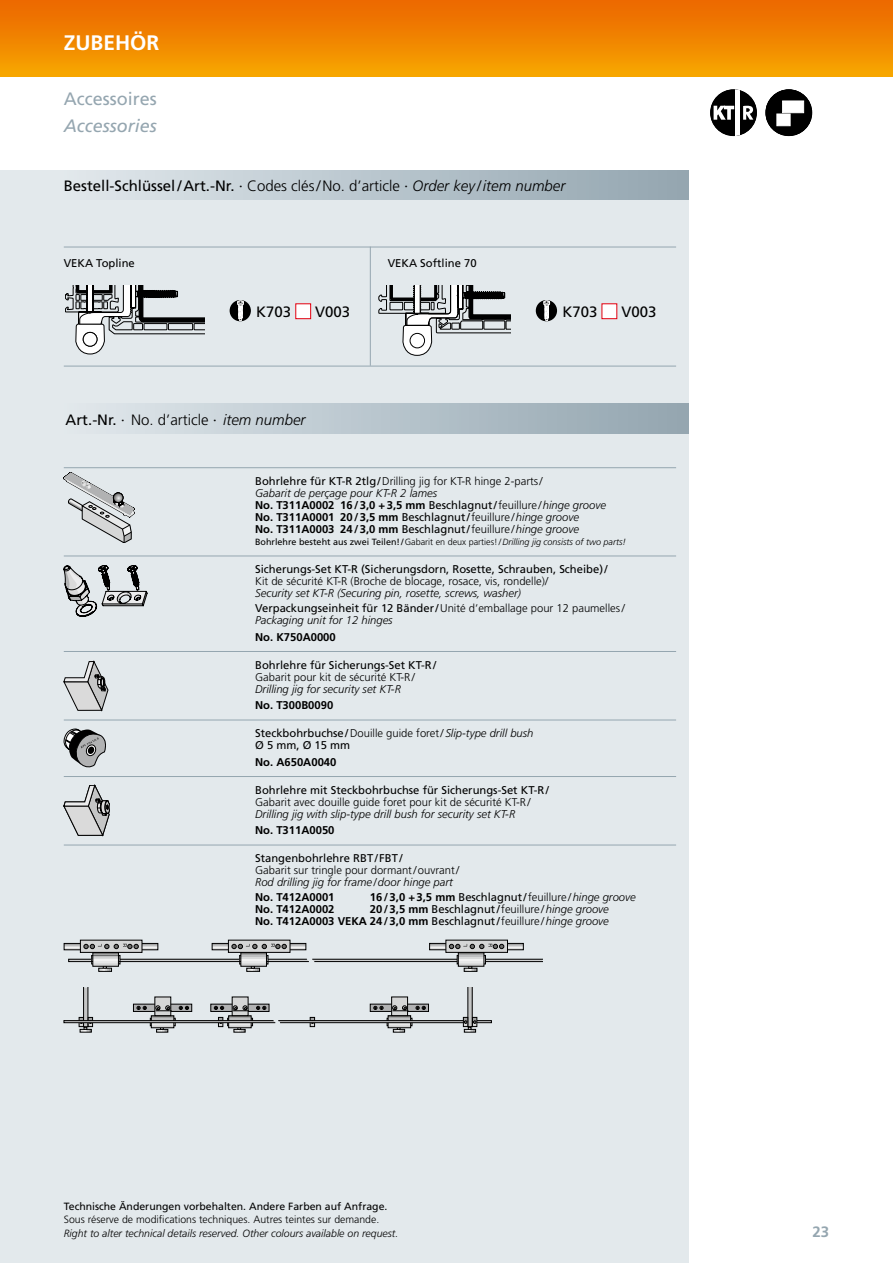
<style>
.page{position:relative;width:893px;height:1263px;background:#fff}
.page>*{position:absolute;margin:0;border:0;box-sizing:border-box;transform-origin:0 0}
.t1{font:700 21px "Frutiger";color:#fff}
.t2{font:18px "Frutiger";color:#95a6b0}
.t3{font:italic 18px "Frutiger";color:#95a6b0}
.t4{font:15px "Frutiger";color:#000}
.t5{font:300 15px "Frutiger";color:#000}
.t6{font:700 15px "Frutiger";color:#95a6b0}
.t7{font:700 11.25px/12px "Frutiger";color:#000}
.t8{font:11.25px/12px "Frutiger";color:#000}
.t9{font:italic 300 11.25px/15px "Frutiger";color:#000}
.t10{font:300 11.25px "Frutiger";color:#000}
.t11{font:italic 300 10.5px "Frutiger";color:#000}
.t12{font:300 10.5px "Frutiger";color:#000}
.t13{font:10.5px "Frutiger";color:#000}
.t14{font:9px "Frutiger";color:#000}
.s1{font-weight:300}
.s2{font-weight:300;font-style:italic}
.s3{font-weight:400}
.s4{font-style:italic}
.s5{font-weight:400;font-style:normal}
.s6{font-style:normal}
</style>
<div class="page">
<div style="left:0;top:0;width:893px;height:77px;background:linear-gradient(to bottom,#eb6500,#f7a700)"></div>
<div style="left:0;top:170px;width:689px;height:1093px;background:#e3e9ec"></div>
<svg style="left:0;top:0;width:13px;height:77px"></svg>
<div style="left:64px;top:404px;width:625px;height:30px;background:linear-gradient(to right,#e1e8ec,#92a5af)"></div>
<hr style="left:64px;top:467px;width:612px;height:1px;background:#95a6b0">
<hr style="left:64px;top:556px;width:612px;height:1px;background:#95a6b0">
<hr style="left:64px;top:651px;width:612px;height:1px;background:#95a6b0">
<hr style="left:64px;top:720px;width:612px;height:1px;background:#95a6b0">
<hr style="left:64px;top:776px;width:612px;height:1px;background:#95a6b0">
<hr style="left:64px;top:845px;width:612px;height:1px;background:#95a6b0">
<svg style="left:64px;top:472px;width:70px;height:71px"></svg>
<div style="left:113px;top:493px;width:10px;height:10px;border:1px solid #000;border-radius:50%"></div>
<svg style="left:64px;top:566px;width:83px;height:51px"></svg>
<svg style="left:64px;top:661px;width:44px;height:50px"></svg>
<svg style="left:64px;top:729px;width:42px;height:38px"></svg>
<svg style="left:64px;top:785px;width:46px;height:51px"></svg>
<hr style="left:370px;top:247px;width:1px;height:119px;background:#95a6b0">
<hr style="left:64px;top:366px;width:612px;height:1px;background:#95a6b0">
<svg style="left:65px;top:286px;width:139px;height:68px"></svg>
<div style="left:230px;top:300px;width:21px;height:21px;background:#000;border-radius:50%"></div>
<svg style="left:237px;top:301px;width:7px;height:20px"></svg>
<div style="left:295px;top:303px;width:16px;height:16px;background:#fff;border:1px solid #e3000f"></div>
<hr style="left:64px;top:247px;width:612px;height:1px;background:#95a6b0">
<svg style="left:378px;top:286px;width:132px;height:70px"></svg>
<div style="left:536px;top:300px;width:21px;height:21px;background:#000;border-radius:50%"></div>
<svg style="left:544px;top:301px;width:6px;height:20px"></svg>
<div style="left:602px;top:303px;width:15px;height:16px;background:#fff"></div>
<div style="left:64px;top:170px;width:625px;height:30px;background:linear-gradient(to right,#e1e8ec,#92a5af)"></div>
<hr style="left:65px;top:947px;width:93px;height:1px;background:#f2f2f2">
<hr style="left:65px;top:946px;width:93px;height:1px;background:#d9dada">
<hr style="left:65px;top:945px;width:93px;height:1px;background:#bebfc0">
<div style="left:64px;top:943px;width:94px;height:7px;border:1px solid #000"></div>
<div style="left:80px;top:940px;width:62px;height:12px;background:#d5d6d6"></div>
<div style="left:98px;top:968px;width:14px;height:4px;border:1px solid #000"></div>
<div style="left:212px;top:943px;width:94px;height:7px;border:1px solid #000"></div>
<div style="left:228px;top:940px;width:62px;height:12px;background:#d5d6d6"></div>
<div style="left:246px;top:968px;width:14px;height:4px;border:1px solid #000"></div>
<div style="left:429px;top:943px;width:95px;height:7px;border:1px solid #000"></div>
<div style="left:446px;top:940px;width:61px;height:12px;background:#d5d6d6"></div>
<div style="left:464px;top:968px;width:13px;height:4px;border:1px solid #000"></div>
<svg style="left:68px;top:944px;width:474px;height:27px"></svg>
<svg style="left:64px;top:988px;width:428px;height:44px"></svg>
<svg style="left:765px;top:89px;width:47px;height:47px"></svg>
<div style="left:766px;top:90px;width:46px;height:46px;background:#000;border-radius:50%"></div>
<div style="left:765px;top:89px;width:47px;height:47px;border:1px solid #000;border-radius:50%"></div>
<div style="left:782px;top:101px;width:22px;height:12px;background:#fff;border:1px solid #fff"></div>
<div style="left:777px;top:114px;width:13px;height:12px;background:#fff;border:1px solid #fff"></div>
<div style="left:710px;top:89px;width:47px;height:47px;background:#000;border-radius:50%"></div>
<svg style="left:743px;top:106px;width:10px;height:14px"></svg>
<svg style="left:714px;top:106px;width:20px;height:14px"></svg>
<hr style="left:736px;top:89px;width:4px;height:47px;background:#fff">
<h1 class="t1" style="left:64px;top:31px;width:97px">Zubehör</h1>
<h2 class="t2" style="left:64px;top:88px;width:95px">Accessoires</h2>
<h2 class="t3" style="left:64px;top:115px;width:95px">Accessories</h2>
<h3 class="t4" style="left:64px;top:177px;width:503px">Bestell-Schlüssel/Art.-Nr. · <span class="s1">Codes clés/No. d’article</span> · <span class="s2">Order key/item number</span></h3>
<p class="t8" style="left:64px;top:257px;width:73px">VEKA Topline</p>
<p class="t8" style="left:388px;top:257px;width:90px">VEKA Softline 70</p>
<h3 class="t4" style="left:256px;top:303px;width:37px">K703</h3>
<h3 class="t4" style="left:315px;top:303px;width:37px">V003</h3>
<h3 class="t5" style="left:66px;top:411px;width:241px"><span class="s3">Art.-Nr. ·</span> No. d’article <span class="s3">·</span> <span class="s4">item number</span></h3>
<h3 class="t4" style="left:562px;top:303px;width:37px">K703</h3>
<h3 class="t4" style="left:621px;top:303px;width:37px">V003</h3>
<p class="t7" style="left:255px;top:475px;width:352px"><span class="s3">Bohrlehre für KT-R 2tlg/</span><span class="s1">Drilling jig for KT-R hinge 2-parts/<br></span><span class="s2">Gabarit de perçage pour KT-R 2 lames<br></span>No. T311A0002 16/3,0 +3,5 mm <span class="s3">Beschlagnut/</span><span class="s1">feuillure /</span><span class="s2">hinge groove </span>No. T311A0001 20/3,5 mm <span class="s3">Beschlagnut/</span><span class="s1">feuillure /</span><span class="s2">hinge groove<br></span>No. T311A0003 24/3,0 mm <span class="s3">Beschlagnut/</span><span class="s1">feuillure /</span><span class="s2">hinge groove</span></p>
<p class="t14" style="left:255px;top:537px;width:372px">Bohrlehre besteht aus zwei Teilen!/<span class="s1">Gabarit en deux parties!/</span><span class="s2">Drilling jig consists of two parts!</span></p>
<p class="t8" style="left:255px;top:563px;width:354px">Sicherungs-Set KT-R (Sicherungsdorn, Rosette, Schrauben, Scheibe)/</p>
<p class="t10" style="left:255px;top:575px;width:294px">Kit de sécurité KT-R (Broche de blocage, rosace, vis, rondelle)/</p>
<p class="t9" style="left:255px;top:586px;width:371px">Security set KT-R (Securing pin, rosette, screws, washer)<br><span class="s5">Verpackungseinheit für 12 Bänder/</span><span class="s6">Unité d‘emballage pour 12 paumelles/</span></p>
<p class="t9" style="left:255px;top:613px;width:139px">Packaging unit for 12 hinges</p>
<p class="t7" style="left:255px;top:631px;width:82px">No. K750A0000</p>
<p class="t8" style="left:255px;top:659px;width:183px">Bohrlehre für Sicherungs-Set KT-R/</p>
<p class="t10" style="left:255px;top:671px;width:161px">Gabarit pour kit de sécurité KT-R/</p>
<p class="t9" style="left:255px;top:681px;width:147px">Drilling jig for security set KT-R</p>
<p class="t7" style="left:255px;top:699px;width:80px">No. T300B0090</p>
<p class="t8" style="left:255px;top:727px;width:280px">Steckbohrbuchse/<span class="s1">Douille guide foret/</span> <span class="s2">Slip-type drill bush<br></span>Ø 5 mm, Ø 15 mm</p>
<p class="t7" style="left:255px;top:756px;width:83px">No. A650A0040</p>
<p class="t8" style="left:255px;top:784px;width:295px">Bohrlehre mit Steckbohrbuchse für Sicherungs-Set KT-R/</p>
<p class="t10" style="left:255px;top:796px;width:277px">Gabarit avec douille guide foret pour kit de sécurité KT-R/</p>
<p class="t9" style="left:255px;top:806px;width:262px">Drilling jig with slip-type drill bush for security set KT-R</p>
<p class="t7" style="left:255px;top:824px;width:81px">No. T311A0050</p>
<p class="t8" style="left:255px;top:852px;width:149px">Stangenbohrlehre RBT/FBT/</p>
<p class="t10" style="left:255px;top:864px;width:206px">Gabarit sur tringle pour dormant/ouvrant/</p>
<p class="t9" style="left:255px;top:875px;width:199px">Rod drilling jig for frame/door hinge part</p>
<p class="t7" style="left:255px;top:890px;width:81px">No. T412A0001</p>
<p class="t7" style="left:370px;top:890px;width:267px">16/3,0 +3,5 mm <span class="s3">Beschlagnut/</span><span class="s1">feuillure /</span><span class="s2">hinge groove</span></p>
<p class="t7" style="left:255px;top:902px;width:81px">No. T412A0002</p>
<p class="t7" style="left:255px;top:902px;width:355px;text-align:right">20/3,5 mm <span class="s3">Beschlagnut/</span><span class="s1">feuillure /</span><span class="s2">hinge groove<br></span>No. T412A0003 VEKA 24/3,0 mm <span class="s3">Beschlagnut/</span><span class="s1">feuillure /</span><span class="s2">hinge groove</span></p>
<p class="t13" style="left:64px;top:1200px;width:325px">Technische Änderungen vorbehalten. Andere Farben auf Anfrage.</p>
<p class="t12" style="left:64px;top:1213px;width:317px">Sous réserve de modifications techniques. Autres teintes sur demande.</p>
<p class="t11" style="left:64px;top:1227px;width:336px">Right to alter technical details reserved. Other colours available on request.</p>
<h3 class="t6" style="left:812px;top:1223px;width:18px">23</h3>
</div>
